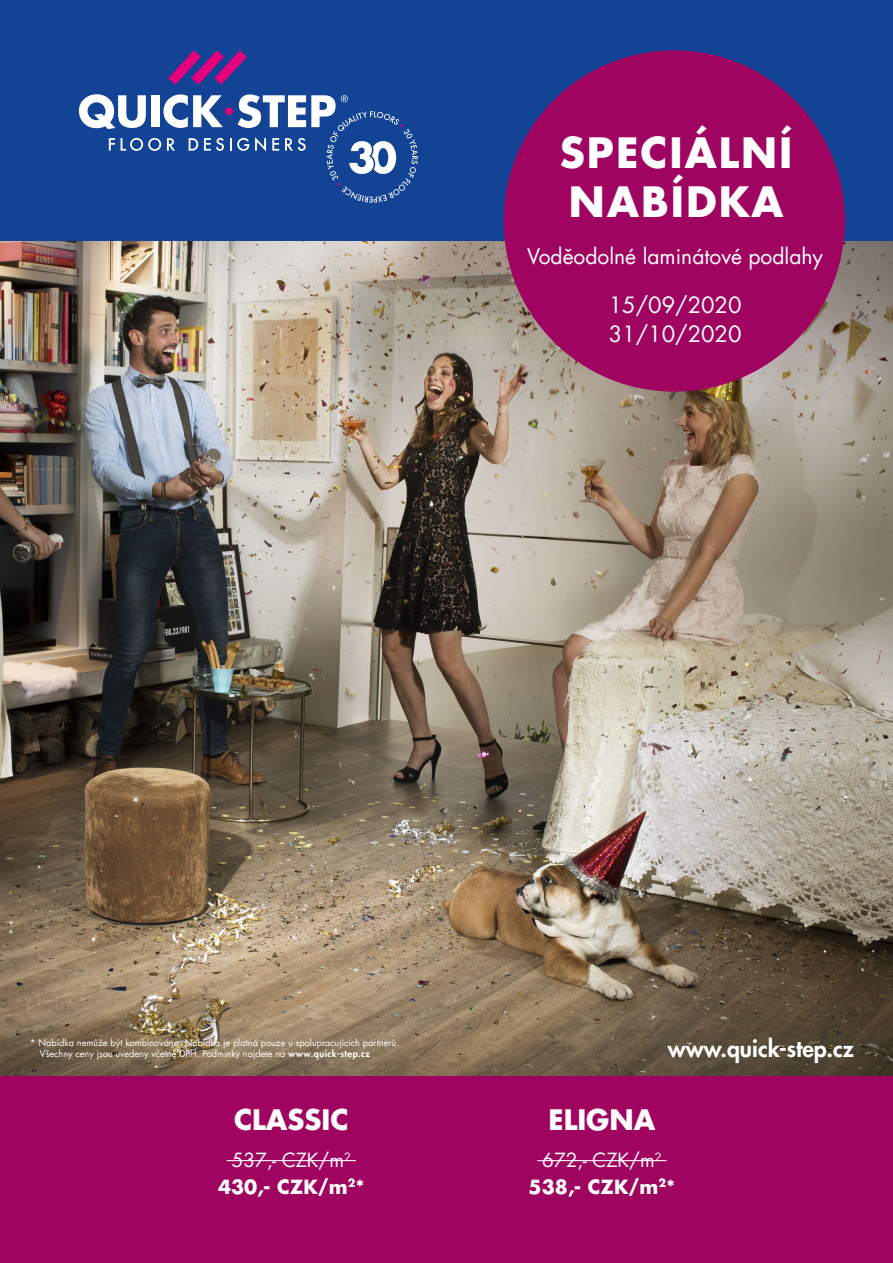
<style>
.page{position:relative;width:893px;height:1263px;background:#fff}
.page>*{position:absolute;margin:0;border:0;box-sizing:border-box;transform-origin:0 0}
.t1{font:700 40.88px/49.1px "Futura Com";letter-spacing:.05em;color:#fff}
.t2{font:700 27.6px "Futura Com";color:#fff}
.t3{font:800 22.95px "Futura Com";color:#fff}
.t4{font:21.9px/29.7px "Futura Com";color:#fff}
.t5{font:21px "Futura Com";color:#fff}
.t6{font:700 19.12px/26.5px "Futura Com";color:#fff;text-align:center}
.t7{font:9.15px/11px "Futura Com";color:#fff}
.s1{font-weight:800}
.s2{font-weight:400}
</style>
<div class="page">
<img style="left:0;top:241px;width:893px;height:835px">
<div style="left:0;top:0;width:893px;height:241px;background:#134395"></div>
<div style="left:504px;top:50px;width:341px;height:342px;background:#9f0460;border-radius:50%"></div>
<svg style="left:109px;top:138px;width:6px;height:13px"></svg>
<svg style="left:121px;top:138px;width:40px;height:13px"></svg>
<svg style="left:167px;top:138px;width:8px;height:13px"></svg>
<svg style="left:189px;top:138px;width:9px;height:13px"></svg>
<svg style="left:204px;top:138px;width:20px;height:13px"></svg>
<svg style="left:230px;top:138px;width:1px;height:13px"></svg>
<svg style="left:168px;top:50px;width:79px;height:35px"></svg>
<div style="left:151px;top:95px;width:9px;height:32px;background:#fff"></div>
<svg style="left:163px;top:94px;width:60px;height:34px"></svg>
<svg style="left:79px;top:94px;width:67px;height:35px"></svg>
<div style="left:225px;top:107px;width:8px;height:8px;background:#e6007d;border-radius:50%"></div>
<svg style="left:237px;top:94px;width:181px;height:109px"></svg>
<div style="left:0;top:1076px;width:893px;height:187px;background:#9f0460"></div>
<hr style="left:227px;top:1160px;width:129px;height:1px;background:#fff">
<hr style="left:537px;top:1160px;width:130px;height:1px;background:#fff">
<h1 class="t1" style="left:560px;top:127px;width:234px">SPECIÁLNÍ<br>NABÍDKA</h1>
<h3 class="t5" style="left:527px;top:242px;width:297px">Voděodolné laminátové podlahy</h3>
<h3 class="t4" style="left:609px;top:290px;width:134px">15/09/2020<br>31/10/2020</h3>
<p class="t7" style="left:40px;top:1037px;width:361px;text-indent:-10px">* Nabídka nemůže být kombinována. Nabídka je platná pouze u spolupracujících partnerů.<br>Všechny ceny jsou uvedeny včetně DPH. Podmínky najdete na <span class="s1">www.quick-step.cz</span></p>
<h2 class="t2" style="left:234px;top:1098px;width:116px">CLASSIC</h2>
<h3 class="t6" style="left:218px;top:1146px;width:148px"><span class="s2">537,- CZK/m</span><sup>2<br></sup>430,- CZK/m<sup>2</sup>*</h3>
<h3 class="t3" style="left:668px;top:1031px;width:187px">www.quick-step.cz</h3>
<h2 class="t2" style="left:549px;top:1098px;width:108px">ELIGNA</h2>
<h3 class="t6" style="left:529px;top:1146px;width:148px"><span class="s2">672,- CZK/m</span><sup>2<br></sup>538,- CZK/m<sup>2</sup>*</h3>
</div>
